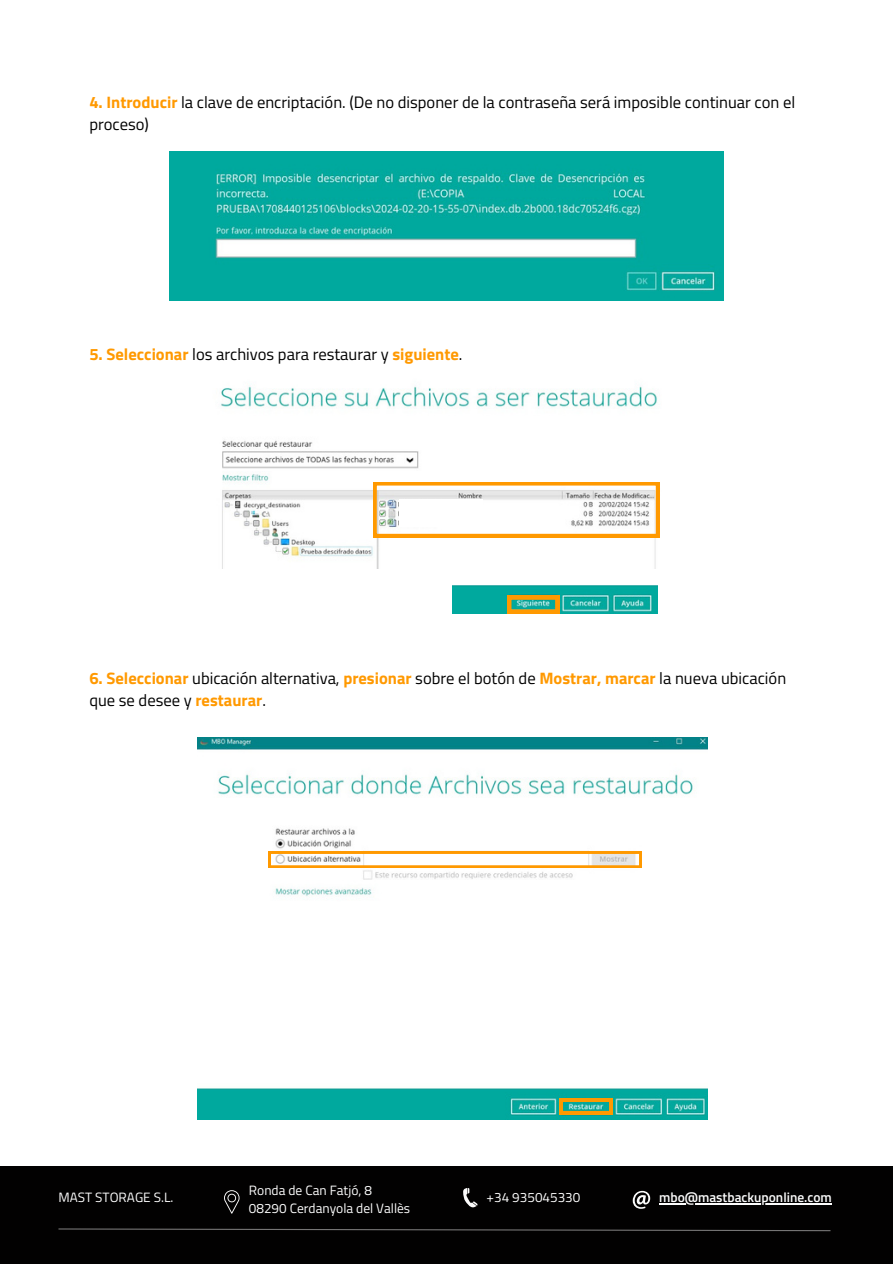
<style>
.page{position:relative;width:893px;height:1264px;background:#fff}
.page>*{position:absolute;margin:0;border:0;box-sizing:border-box;transform-origin:0 0}
.t1{font:16.5px/22.5px "Titillium Web";color:#000}
.t2{font:13.5px "Titillium Web";color:#fcfcfc}
.t3{font:600 13.5px "Titillium Web";color:#fcfcfc}
.s1{font-weight:700;color:#f90}
</style>
<div class="page">
<img style="left:220px;top:386px;width:440px;height:182px">
<img style="left:198px;top:737px;width:509px;height:382px">
<div style="left:0;top:1166px;width:892px;height:97px;background:#020101"></div>
<svg style="left:58px;top:1228px;width:773px;height:3px"></svg>
<svg style="left:463px;top:1188px;width:14px;height:19px"></svg>
<svg style="left:632px;top:1190px;width:18px;height:18px"></svg>
<svg style="left:224px;top:1190px;width:15px;height:23px"></svg>
<img style="left:170px;top:152px;width:553px;height:148px">
<img style="left:452px;top:585px;width:205px;height:28px">
<svg style="left:373px;top:482px;width:286px;height:55px"></svg>
<svg style="left:507px;top:595px;width:52px;height:19px"></svg>
<svg style="left:269px;top:851px;width:372px;height:16px"></svg>
<hr style="left:659px;top:1203px;width:172px;height:1px;background:#fcfcfc">
<svg style="left:559px;top:1098px;width:53px;height:16px"></svg>
<p class="t1" style="left:89px;top:90px;width:707px"><span class="s1">4. Introducir</span> la clave de encriptación. (De no disponer de la contraseña será imposible continuar con el proceso)</p>
<p class="t1" style="left:89px;top:342px;width:374px"><span class="s1">5. Seleccionar</span> los archivos para restaurar y <span class="s1">siguiente</span>.</p>
<p class="t1" style="left:89px;top:666px;width:698px"><span class="s1">6. Seleccionar</span> ubicación alternativa, <span class="s1">presionar</span> sobre el botón de <span class="s1">Mostrar, marcar</span> la nueva ubicación que se desee y <span class="s1">restaurar</span>.</p>
<h2 class="t2" style="left:249px;top:1179px;width:125px">Ronda de Can Fatjó, 8</h2>
<p class="t2" style="left:249px;top:1197px;width:163px">08290 Cerdanyola del Vallès</p>
<p class="t2" style="left:58px;top:1186px;width:116px">MAST STORAGE S.L.</p>
<h1 class="t2" style="left:486px;top:1186px;width:95px">+34 935045330</h1>
<h1 class="t3" style="left:659px;top:1186px;width:174px">mbo@mastbackuponline.com</h1>
</div>
